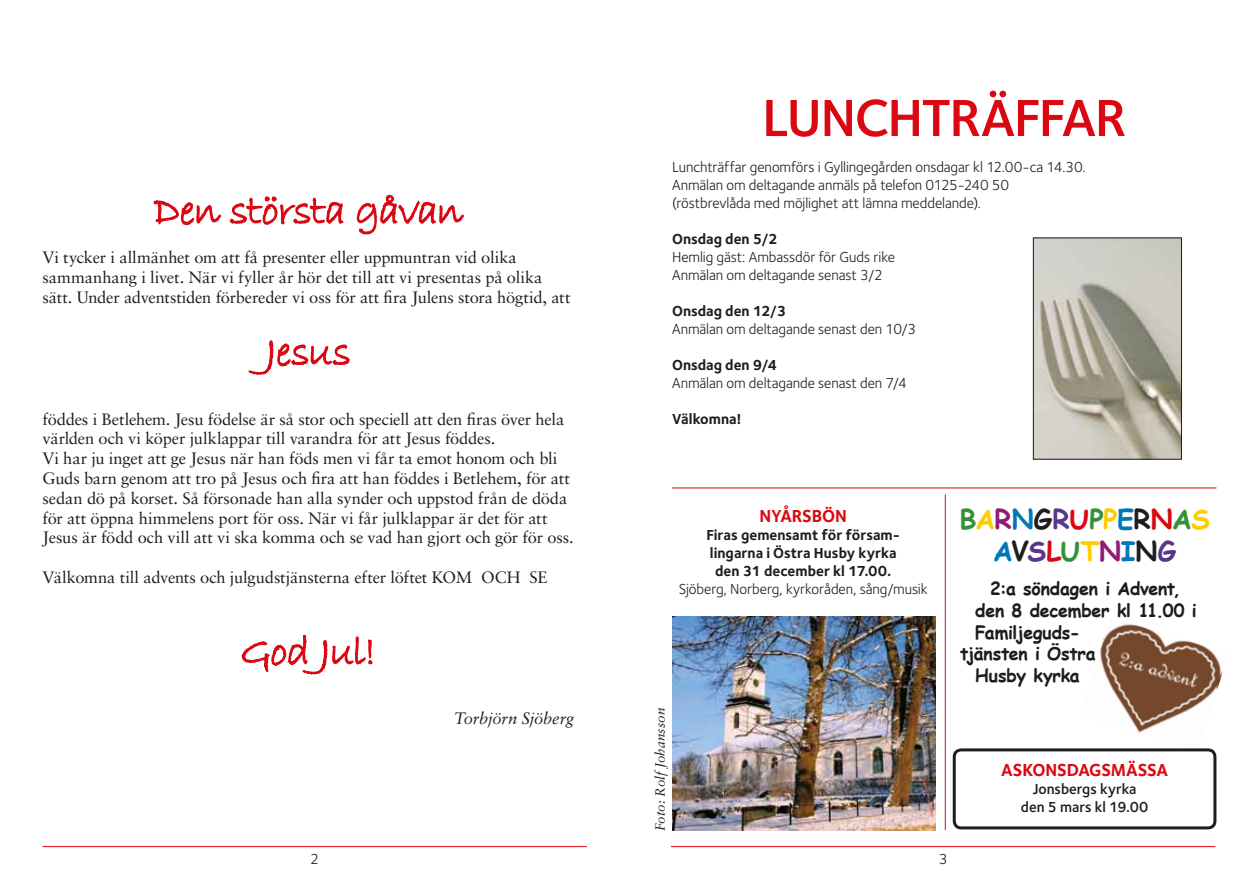
<style>
.page{position:relative;width:1259px;height:893px;background:#fff}
.page>*{position:absolute;margin:0;border:0;box-sizing:border-box;transform-origin:0 0}
.t1{font:600 54px "Foundry Sterling";letter-spacing:-.03em;color:#db0812}
.t2{font:700 27px/32.4px "Comic Sans MS";letter-spacing:-.01em;color:#359138;text-align:center}
.t3{font:700 18px "Comic Sans MS";letter-spacing:-.01em;color:#1d1d1b}
.t4{font:700 18px "Foundry Sterling";letter-spacing:-.01em;color:#db0812}
.t5{font:16.5px/19.8px "Sabon LT";letter-spacing:-.01em;color:#1d1d1b}
.t6{font:italic 16.5px "Sabon LT";letter-spacing:-.01em;color:#1d1d1b}
.t7{font:15px/18px "Foundry Sterling";letter-spacing:-.005em;color:#1d1d1b}
.t8{font:700 15px/18px "Foundry Sterling";color:#1d1d1b;text-align:center}
.t9{font:600 15px/18px "Foundry Sterling";color:#1d1d1b;text-align:center}
.t10{font:italic 13.5px "Sabon LT";color:#1d1d1b}
.s1{color:#fc0}
.s2{color:#901c75}
.s3{color:#0078b7}
.s4{color:#1d1d1b}
.s5{color:#59358c}
.s6{color:#db0812}
</style>
<div class="page">
<hr style="left:43px;top:846px;width:544px;height:1px;background:#db0812">
<hr style="left:671px;top:846px;width:544px;height:1px;background:#db0812">
<img style="left:1099px;top:624px;width:124px;height:110px">
<svg style="left:153px;top:200px;width:68px;height:26px"></svg>
<svg style="left:229px;top:196px;width:115px;height:29px"></svg>
<svg style="left:356px;top:194px;width:108px;height:41px"></svg>
<svg style="left:248px;top:340px;width:102px;height:36px"></svg>
<svg style="left:241px;top:634px;width:132px;height:41px"></svg>
<hr style="left:672px;top:488px;width:544px;height:1px;background:#db0812">
<img style="left:1035px;top:240px;width:144px;height:217px">
<div style="left:1033px;top:238px;width:148px;height:221px;border:1px solid #1d1d1b"></div>
<hr style="left:945px;top:494px;width:1px;height:336px;background:#db0812">
<div style="left:952px;top:748px;width:264px;height:81px;border:3px solid #1d1d1b;border-radius:7px"></div>
<img style="left:672px;top:617px;width:263px;height:213px">
<p class="t5" style="left:43px;top:248px;width:529px">Vi tycker i allmänhet om att få presenter eller uppmuntran vid olika sammanhang i livet. När vi fyller år hör det till att vi presentas på olika sätt. Under adventstiden förbereder vi oss för att fira Julens stora högtid, att</p>
<p class="t5" style="left:43px;top:409px;width:533px">föddes i Betlehem. Jesu födelse är så stor och speciell att den firas över hela världen och vi köper julklappar till varandra för att Jesus föddes.<br>Vi har ju inget att ge Jesus när han föds men vi får ta emot honom och bli Guds barn genom att tro på Jesus och fira att han föddes i Betlehem, för att sedan dö på korset. Så försonade han alla synder och uppstod från de döda för att öppna himmelens port för oss. När vi får julklappar är det för att Jesus är född och vill att vi ska komma och se vad han gjort och gör för oss.</p>
<p class="t5" style="left:43px;top:567px;width:506px">Välkomna till advents och julgudstjänsterna efter löftet KOM OCH SE</p>
<p class="t6" style="left:454px;top:709px;width:122px">Torbjörn Sjöberg</p>
<h1 class="t1" style="left:762px;top:86px;width:365px">LUNCHTRÄFFAR</h1>
<p class="t7" style="left:672px;top:158px;width:415px">Lunchträffar genomförs i Gyllingegården onsdagar kl 12.00-ca 14.30.<br>Anmälan om deltagande anmäls på telefon 0125-240 50 (röstbrevlåda med möjlighet att lämna meddelande).</p>
<p class="t8" style="left:672px;top:230px;width:107px">Onsdag den 5/2</p>
<p class="t7" style="left:672px;top:248px;width:224px">Hemlig gäst: Ambassdör för Guds rike<br>Anmälan om deltagande senast 3/2</p>
<p class="t8" style="left:672px;top:302px;width:116px">Onsdag den 12/3</p>
<p class="t7" style="left:672px;top:320px;width:246px">Anmälan om deltagande senast den 10/3</p>
<p class="t8" style="left:672px;top:356px;width:106px">Onsdag den 9/4</p>
<p class="t7" style="left:672px;top:374px;width:236px">Anmälan om deltagande senast den 7/4</p>
<p class="t8" style="left:672px;top:410px;width:71px">Välkomna!</p>
<p class="t4" style="left:759px;top:506px;width:89px">NYÅRSBÖN</p>
<p class="t8" style="left:706px;top:526px;width:195px">Firas gemensamt för försam&shy;lingarna i Östra Husby kyrka den 31 december kl 17.00.</p>
<p class="t7" style="left:679px;top:580px;width:250px">Sjöberg, Norberg, kyrkoråden, sång/musik</p>
<p class="t10" style="left:652px;top:831px;width:125px;rotate:-90deg">Foto: Rolf Johansson</p>
<h2 class="t2" style="left:959px;top:502px;width:252px">B<span class="s1">A</span><span class="s2">R</span><span class="s3">N</span><span class="s4">G</span><span class="s5">R</span><span class="s6">U</span>P<span class="s1">P</span><span class="s3">E</span><span class="s4">R</span><span class="s6">N</span>A<span class="s1">S<br></span><span class="s3">A</span><span class="s4">V</span><span class="s5">S</span><span class="s6">L</span>U<span class="s1">T</span><span class="s2">N</span><span class="s3">I</span><span class="s4">N</span><span class="s5">G</span></h2>
<p class="t3" style="left:990px;top:576px;width:192px">2:a söndagen i Advent,</p>
<p class="t3" style="left:975px;top:597px;width:223px">den 8 december kl 11.00 i</p>
<p class="t3" style="left:975px;top:619px;width:106px">Familjeguds-</p>
<p class="t3" style="left:960px;top:640px;width:137px">tjänsten i Östra</p>
<p class="t3" style="left:975px;top:662px;width:106px">Husby kyrka</p>
<p class="t4" style="left:1001px;top:759px;width:168px">ASKONSDAGSMÄSSA</p>
<p class="t9" style="left:1021px;top:779px;width:129px">Jonsbergs kyrka den 5 mars kl 19.00</p>
<p class="t7" style="left:310px;top:850px;width:10px">2</p>
<p class="t7" style="left:938px;top:850px;width:10px">3</p>
</div>
